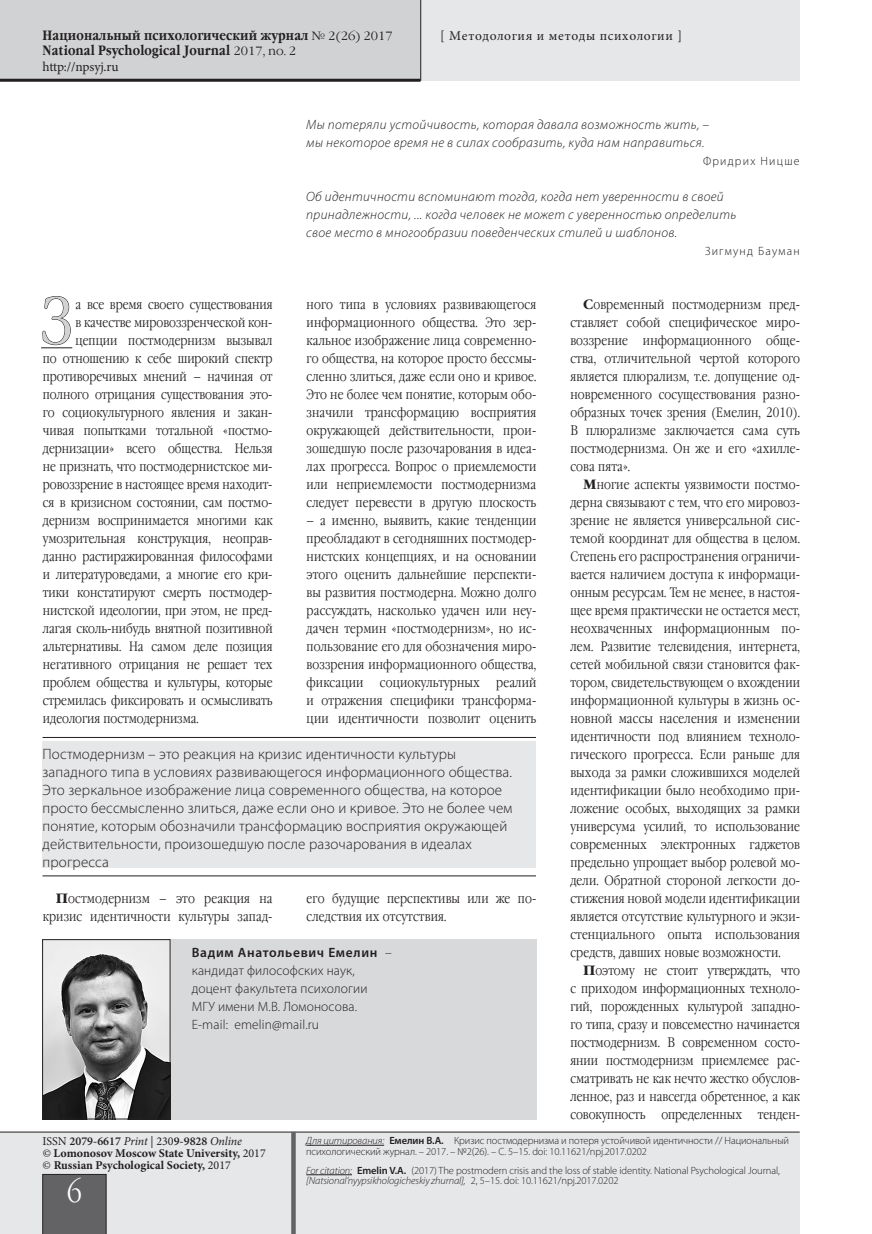
<style>
.page{position:relative;width:872px;height:1234px;background:#fff}
.page>*{position:absolute;margin:0;border:0;box-sizing:border-box;transform-origin:0 0}
.Main_text___1st{font:64.95px "Garamond Narrow C";color:#d1d2d4}
.Page_num{font:30px "Garamond Narrow C";color:#fff}
.Insert___MEDIUM{font:300 15px/18px "Myriad Pro";letter-spacing:.01em;color:#231f20}
.Main_text{font:13.5px/18px "Garamond Narrow C";letter-spacing:.01em;color:#231f20;text-align:justify}
.Main_text___1st-2{font:13.5px "Garamond Narrow C";color:#231f20}
.t1{font:italic 300 13.5px/18px "Myriad Pro";letter-spacing:.025em;color:#231f20}
.Autor___REMARK{font:300 13.5px/18px "Myriad Pro";letter-spacing:.01em;color:#231f20}
.t2{font:700 13.5px/15px "Garamond Narrow C";letter-spacing:.01em;color:#231f20}
.t3{font:13.5px "Minion Pro";letter-spacing:.045em;color:#231f20}
.t4{font:13.5px "Minion Pro";letter-spacing:-.015em;color:#231f20}
.t5{font:700 12px/12px "Minion Pro";color:#231f20}
.Quote___AUTOR{font:300 12px "Myriad Pro";letter-spacing:.1em;color:#231f20}
.t6{font:300 10.5px/10.5px "Myriad Pro";letter-spacing:-.01em;color:#231f20}
.s1{font-family:"Garamond C";font-weight:400;font-size:12px}
.s2{font-family:"Garamond C";font-weight:700}
.s3{font-weight:600}
.s4{font-weight:400}
.s5{font-weight:400;font-style:italic}
.s6{font-style:italic}
</style>
<div class="page">
<div style="left:0;top:0;width:799px;height:81px;background:#e6e7e9"></div>
<div style="left:0;top:0;width:421px;height:79px;background:#d1d2d4"></div>
<div style="left:0;top:1132px;width:799px;height:101px;background:#e6e7e9"></div>
<hr style="left:0;top:1131px;width:799px;height:1px;background:#231f20">
<div style="left:43px;top:1173px;width:63px;height:60px;background:#636366"></div>
<hr style="left:0;top:79px;width:420px;height:3px;background:#231f20">
<div style="left:291px;top:1131px;width:5px;height:102px;background:#636366"></div>
<hr style="left:420px;top:0;width:1px;height:81px;background:#231f20">
<hr style="left:306px;top:1144px;width:78px;height:1px;background:#231f20">
<hr style="left:306px;top:1174px;width:46px;height:1px;background:#231f20">
<hr style="left:41px;top:347px;width:31px;height:1px;background:#231f20">
<svg style="left:42px;top:296px;width:29px;height:53px"></svg>
<div style="left:43px;top:939px;width:493px;height:180px;background:#d8d9db"></div>
<img style="left:44px;top:941px;width:124px;height:176px">
<div style="left:42px;top:939px;width:128px;height:180px;border:1px solid #231f20"></div>
<div style="left:43px;top:741px;width:493px;height:126px;background:#e6e7e9"></div>
<hr style="left:43px;top:737px;width:493px;height:1px;background:#231f20">
<hr style="left:43px;top:875px;width:493px;height:1px;background:#231f20">
<p class="t2" style="left:43px;top:28px;width:352px">Национальный психологический журнал <span class="s1">№ 2(26) 2017<br></span>National Psychological Journal <span class="s1">2017, no. 2</span></p>
<p class="t4" style="left:43px;top:57px;width:78px">http://npsyj.ru</p>
<p class="t3" style="left:440px;top:26px;width:243px">[ Методология и методы психологии ]</p>
<p class="t1" style="left:306px;top:115px;width:404px">Мы потеряли устойчивость, которая давала возможность жить, – мы некоторое время не в силах сообразить, куда нам направиться.</p>
<p class="Quote___AUTOR" style="left:703px;top:153px;width:98px">Фридрих Ницше</p>
<p class="t1" style="left:306px;top:187px;width:431px">Об идентичности вспоминают тогда, когда нет уверенности в своей принадлежности, ... когда человек не может с уверенностью определить свое место в многообразии поведенческих стилей и шаблонов.</p>
<p class="Quote___AUTOR" style="left:705px;top:243px;width:96px">Зигмунд Бауман</p>
<p class="Main_text___1st" style="left:41px;top:285px;width:33px">З</p>
<p class="Main_text___1st-2" style="left:76px;top:296px;width:198px">а все время своего существования</p>
<p class="Main_text___1st-2" style="left:76px;top:314px;width:198px">в качестве мировоззренческой кон-</p>
<p class="Main_text___1st-2" style="left:76px;top:332px;width:198px">цепции постмодернизм вызывал</p>
<p class="Main_text___1st-2" style="left:43px;top:350px;width:231px">по отношению к себе широкий спектр</p>
<p class="Main_text___1st-2" style="left:43px;top:368px;width:231px">противоречивых мнений – начиная от</p>
<p class="Main_text___1st-2" style="left:43px;top:386px;width:231px">полного отрицания существования это-</p>
<p class="Main_text___1st-2" style="left:43px;top:404px;width:231px">го социокультурного явления и закан-</p>
<p class="Main_text___1st-2" style="left:43px;top:422px;width:231px">чивая попытками тотальной «постмо-</p>
<p class="Main_text___1st-2" style="left:43px;top:440px;width:231px">дернизации» всего общества. Нельзя</p>
<p class="Main_text___1st-2" style="left:43px;top:458px;width:231px">не признать, что постмодернистское ми-</p>
<p class="Main_text___1st-2" style="left:43px;top:476px;width:231px">ровоззрение в настоящее время находит-</p>
<p class="Main_text___1st-2" style="left:43px;top:494px;width:231px">ся в кризисном состоянии, сам постмо-</p>
<p class="Main_text___1st-2" style="left:43px;top:512px;width:231px">дернизм воспринимается многими как</p>
<p class="Main_text___1st-2" style="left:43px;top:530px;width:231px">умозрительная конструкция, неоправ-</p>
<p class="Main_text___1st-2" style="left:43px;top:548px;width:231px">данно растиражированная философами</p>
<p class="Main_text___1st-2" style="left:43px;top:566px;width:231px">и литературоведами, а многие его кри-</p>
<p class="Main_text___1st-2" style="left:43px;top:584px;width:231px">тики констатируют смерть постмодер-</p>
<p class="Main_text___1st-2" style="left:43px;top:602px;width:231px">нистской идеологии, при этом, не пред-</p>
<p class="Main_text___1st-2" style="left:43px;top:620px;width:231px">лагая сколь-нибудь внятной позитивной</p>
<p class="Main_text___1st-2" style="left:43px;top:638px;width:231px">альтернативы. На самом деле позиция</p>
<p class="Main_text___1st-2" style="left:43px;top:656px;width:231px">негативного отрицания не решает тех</p>
<p class="Main_text___1st-2" style="left:43px;top:674px;width:231px">проблем общества и культуры, которые</p>
<p class="Main_text___1st-2" style="left:43px;top:692px;width:231px">стремилась фиксировать и осмысливать</p>
<p class="Main_text___1st-2" style="left:43px;top:710px;width:156px">идеология постмодернизма.</p>
<p class="Main_text" style="left:307px;top:295px;width:231px">ного типа в условиях развивающегося информационного общества. Это зер&shy;кальное изображение лица современно&shy;го общества, на которое просто бессмы&shy;сленно злиться, даже если оно и кривое.<br>Это не более чем понятие, которым обо&shy;значили трансформацию восприятия окружающей действительности, прои&shy;зошедшую после разочарования в идеа&shy;лах прогресса. Вопрос о приемлемости или неприемлемости постмодернизма следует перевести в другую плоскость</p>
<p class="Main_text" style="left:307px;top:511px;width:231px">– а именно, выявить, какие тенденции преобладают в сегодняшних постмодер&shy;нистских концепциях, и на основании этого оценить дальнейшие перспекти&shy;вы развития постмодерна. Можно долго рассуждать, насколько удачен или неу&shy;дачен термин «постмодернизм», но ис&shy;пользование его для обозначения миро&shy;воззрения информационного общества, фиксации социокультурных реалий и отражения специфики трансформа&shy;ции идентичности позволит оценить</p>
<p class="Insert___MEDIUM" style="left:43px;top:744px;width:471px">Постмодернизм – это реакция на кризис идентичности культуры западного типа в условиях развивающегося информационного общества.<br>Это зеркальное изображение лица современного общества, на которое просто бессмысленно злиться, даже если оно и кривое. Это не более чем понятие, которым обозначили трансформацию восприятия окружающей действительности, произошедшую после разочарования в идеалах прогресса</p>
<p class="Main_text" style="left:43px;top:889px;width:231px;text-align:right"><span class="s2">П</span>остмодернизм – это реакция на кризис идентичности культуры запад-</p>
<p class="Main_text" style="left:307px;top:889px;width:231px">его будущие перспективы или же по&shy;следствия их отсутствия.</p>
<p class="Autor___REMARK" style="left:192px;top:943px;width:201px"><span class="s3">Вадим Анатольевич Емелин</span> – кандидат философских наук, доцент факультета психологии<br>МГУ имени М.В. Ломоносова.<br>E-mail: emelin@mail.ru</p>
<p class="Main_text" style="left:570px;top:295px;width:231px;text-indent:13px"><span class="s2">С</span>овременный постмодернизм пред&shy;ставляет собой специфическое миро&shy;воззрение информационного обще&shy;ства, отличительной чертой которого является плюрализм, т.е. допущение од&shy;новременного сосуществования разно&shy;образных точек зрения (Емелин, 2010).<br>В плюрализме заключается сама суть постмодернизма. Он же и его «ахилле&shy;сова пята».</p>
<p class="Main_text" style="left:570px;top:475px;width:231px;text-indent:13px"><span class="s2">М</span>ногие аспекты уязвимости постмо&shy;дерна связывают с тем, что его мировоз&shy;зрение не является универсальной сис&shy;темой координат для общества в целом.<br>Степень его распространения ограничи&shy;вается наличием доступа к информаци&shy;онным ресурсам. Тем не менее, в настоя&shy;щее время практически не остается мест, неохваченных информационным по&shy;лем. Развитие телевидения, интернета, сетей мобильной связи становится фак&shy;тором, свидетельствующем о вхождении информационной культуры в жизнь ос&shy;новной массы населения и изменении идентичности под влиянием техноло&shy;гического прогресса. Если раньше для выхода за рамки сложившихся моделей идентификации было необходимо при&shy;ложение особых, выходящих за рамки универсума усилий, то использование современных электронных гаджетов предельно упрощает выбор ролевой мо&shy;дели. Обратной стороной легкости до&shy;стижения новой модели идентификации является отсутствие культурного и экзи&shy;стенциального опыта использования средств, давших новые возможности.</p>
<p class="Main_text" style="left:570px;top:961px;width:231px;text-indent:13px"><span class="s2">П</span>оэтому не стоит утверждать, что с приходом информационных техноло&shy;гий, порожденных культурой западно&shy;го типа, сразу и повсеместно начинается постмодернизм. В современном состо&shy;янии постмодернизм приемлемее рас&shy;сматривать не как нечто жестко обуслов&shy;ленное, раз и навсегда обретенное, а как совокупность определенных тенден-</p>
<p class="t5" style="left:43px;top:1134px;width:225px"><span class="s4">ISSN</span> <span class="s3">2079-6617</span> <span class="s5">Print</span> <span class="s4">| 230</span><span class="s3">9-9828</span> <span class="s5">Online<br>©</span> Lomonosov Moscow State University, <span class="s4">2017 ©</span> Russian Psychological Society, <span class="s4">2017</span></p>
<p class="Page_num" style="left:67px;top:1175px;width:16px">6</p>
<p class="t6" style="left:306px;top:1134px;width:484px"><span class="s6">Для цитирования:</span> <span class="s3">Емелин В.А.</span> Кризис постмодернизма и потеря устойчивой идентичности // Национальный психологический журнал. – 2017. – №2(26). – С. 5–15. doi: 10.11621/npj.2017.0202</p>
<p class="t6" style="left:306px;top:1164px;width:475px"><span class="s6">For citation:</span> <span class="s3">Emelin V.A.</span> (2017) The postmodern crisis and the loss of stable identity. National Psychological Journal, <span class="s6">[Natsional’nyypsikhologicheskiy zhurnal],</span> 2, 5–15. doi: 10.11621/npj.2017.0202</p>
</div>
